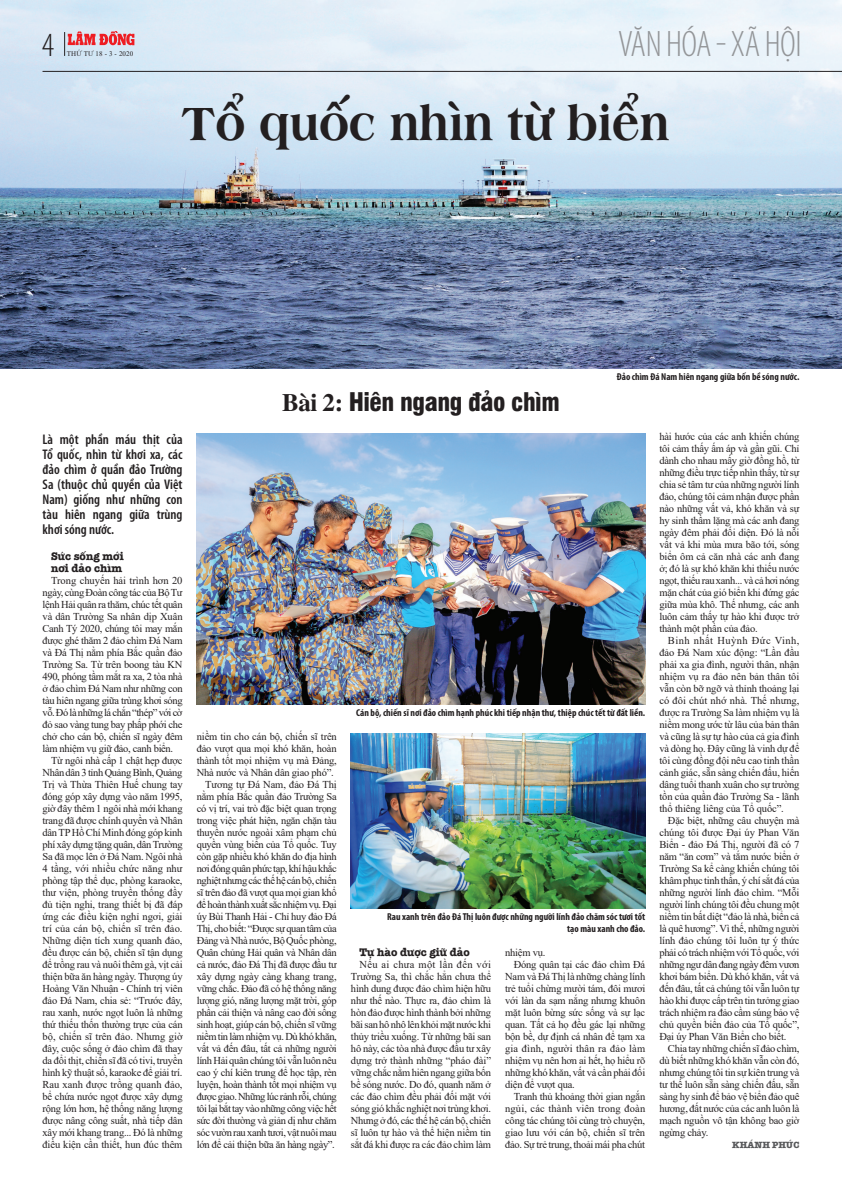
<style>
.page{position:relative;width:842px;height:1191px;background:#fff}
.page>*{position:absolute;margin:0;border:0;box-sizing:border-box;transform-origin:0 0}
.Body_Text{font:50px "UTM Americana EB";letter-spacing:-.01em;color:#231f20;scale:.9 1}
.t1{font:300 condensed 37px "Myriad Pro";letter-spacing:-.01em;color:#939598}
.t2{font:300 condensed 34px "Myriad Pro";color:#231f20}
.Tit_01{font:25px "UTM Swiss 721 Black Condensed";letter-spacing:-.02em;color:#231f20}
.Chappo_01{font:600 condensed 14px/15px "Myriad Pro";color:#231f20;text-align:justify}
.Tit_xen_01{font:700 11px "SFU American Type";color:#231f20}
.Body_Text-2{font:10.5px/12px "Times New Roman";letter-spacing:-.02em;color:#231f20;text-align:justify}
.Chu_thich_anh{font:700 condensed 10px "Myriad Pro";color:#231f20}
.Tac_gia_01{font:700 9px "SFU American Type";color:#57585a}
.Body_Text-3{font:7px "Times New Roman";letter-spacing:.02em;color:#231f20}
.s1{font-family:"UTM Times";font-weight:700}
</style>
<div class="page">
<img style="left:0;top:0;width:842px;height:368px">
<hr style="left:43px;top:71px;width:756px;height:1px;background:#231f20">
<svg style="left:64px;top:31px;width:70px;height:25px;background:#dba9b4"></svg>
<hr style="left:799px;top:71px;width:43px;height:1px;background:#231f20">
<img style="left:351px;top:733px;width:294px;height:175px">
<img style="left:197px;top:433px;width:448px;height:271px">
<p class="t2" style="left:42px;top:25px;width:14px">4</p>
<p class="Body_Text-3" style="left:67px;top:49px;width:68px">THỨ TƯ 18 - 3 - 2020</p>
<p class="t1" style="left:618px;top:22px;width:185px">VĂN HÓA - XÃ HỘI</p>
<p class="Body_Text" style="left:181px;top:87px;width:545px">Tổ quốc nhìn từ biển</p>
<p class="Tit_01" style="left:282px;top:383px;width:279px"><span class="s1">Bài 2:</span> Hiên ngang đảo chìm</p>
<p class="Chu_thich_anh" style="left:617px;top:370px;width:184px">Đảo chìm Đá Nam hiên ngang giữa bốn bề sóng nước.</p>
<p class="Chappo_01" style="left:43px;top:431px;width:142px">Là một phần máu thịt của Tổ quốc, nhìn từ khơi xa, các đảo chìm ở quần đảo Trường Sa (thuộc chủ quyền của Việt Nam) giống như những con tàu hiên ngang giữa trùng khơi sóng nước.</p>
<p class="Tit_xen_01" style="left:51px;top:548px;width:74px">Sức sống mới</p>
<p class="Tit_xen_01" style="left:51px;top:560px;width:73px">nơi đảo chìm</p>
<p class="Body_Text-2" style="left:43px;top:574px;width:142px;text-indent:9px">Trong chuyến hải trình hơn 20 ngày, cùng Đoàn công tác của Bộ Tư lệnh Hải quân ra thăm, chúc tết quân và dân Trường Sa nhân dịp Xuân Canh Tý 2020, chúng tôi may mắn được ghé thăm 2 đảo chìm Đá Nam và Đá Thị nằm phía Bắc quần đảo Trường Sa. Từ trên boong tàu KN 490, phóng tầm mắt ra xa, 2 tòa nhà ở đảo chìm Đá Nam như những con tàu hiên ngang giữa trùng khơi sóng vỗ. Đó là những lá chắn “thép” với cờ đỏ sao vàng tung bay phấp phới che chở cho cán bộ, chiến sĩ ngày đêm làm nhiệm vụ giữ đảo, canh biển.</p>
<p class="Body_Text-2" style="left:43px;top:754px;width:142px;text-indent:9px">Từ ngôi nhà cấp 1 chật hẹp được Nhân dân 3 tỉnh Quảng Bình, Quảng Trị và Thừa Thiên Huế chung tay đóng góp xây dựng vào năm 1995, giờ đây thêm 1 ngôi nhà mới khang trang đã được chính quyền và Nhân dân TP Hồ Chí Minh đóng góp kinh phí xây dựng tặng quân, dân Trường Sa đã mọc lên ở Đá Nam. Ngôi nhà 4 tầng, với nhiều chức năng như phòng tập thể dục, phòng karaoke, thư viện, phòng truyền thống đầy đủ tiện nghi, trang thiết bị đã đáp ứng các điều kiện nghỉ ngơi, giải trí của cán bộ, chiến sĩ trên đảo.<br>Những diện tích xung quanh đảo, đều được cán bộ, chiến sĩ tận dụng để trồng rau và nuôi thêm gà, vịt cải thiện bữa ăn hàng ngày. Thượng úy Hoàng Văn Nhuận - Chính trị viên đảo Đá Nam, chia sẻ: “Trước đây, rau xanh, nước ngọt luôn là những thứ thiếu thốn thường trực của cán bộ, chiến sĩ trên đảo. Nhưng giờ đây, cuộc sống ở đảo chìm đã thay da đổi thịt, chiến sĩ đã có tivi, truyền hình kỹ thuật số, karaoke để giải trí.<br>Rau xanh được trồng quanh đảo, bể chứa nước ngọt được xây dựng rộng lớn hơn, hệ thống năng lượng được nâng công suất, nhà tiếp dân xây mới khang trang... Đó là những điều kiện cần thiết, hun đúc thêm</p>
<p class="Body_Text-2" style="left:197px;top:730px;width:142px">niềm tin cho cán bộ, chiến sĩ trên đảo vượt qua mọi khó khăn, hoàn thành tốt mọi nhiệm vụ mà Đảng, Nhà nước và Nhân dân giao phó”.</p>
<p class="Body_Text-2" style="left:197px;top:778px;width:142px;text-indent:9px">Tương tự Đá Nam, đảo Đá Thị nằm phía Bắc quần đảo Trường Sa có vị trí, vai trò đặc biệt quan trọng trong việc phát hiện, ngăn chặn tàu thuyền nước ngoài xâm phạm chủ quyền vùng biển của Tổ quốc. Tuy còn gặp nhiều khó khăn do địa hình nơi đóng quân phức tạp, khí hậu khắc nghiệt nhưng các thế hệ cán bộ, chiến sĩ trên đảo đã vượt qua mọi gian khổ để hoàn thành xuất sắc nhiệm vụ. Đại úy Bùi Thanh Hải - Chỉ huy đảo Đá Thị, cho biết: “Được sự quan tâm của Đảng và Nhà nước, Bộ Quốc phòng, Quân chủng Hải quân và Nhân dân cả nước, đảo Đá Thị đã được đầu tư xây dựng ngày càng khang trang, vững chắc. Đảo đã có hệ thống năng lượng gió, năng lượng mặt trời, góp phần cải thiện và nâng cao đời sống sinh hoạt, giúp cán bộ, chiến sĩ vững niềm tin làm nhiệm vụ. Dù khó khăn, vất vả đến đâu, tất cả những người lính Hải quân chúng tôi vẫn luôn nêu cao ý chí kiên trung để học tập, rèn luyện, hoàn thành tốt mọi nhiệm vụ được giao. Những lúc rảnh rỗi, chúng tôi lại bắt tay vào những công việc hết sức đời thường và giản dị như chăm sóc vườn rau xanh tươi, vật nuôi mau lớn để cải thiện bữa ăn hàng ngày”.</p>
<p class="Chu_thich_anh" style="left:356px;top:706px;width:291px">Cán bộ, chiến sĩ nơi đảo chìm hạnh phúc khi tiếp nhận thư, thiệp chúc tết từ đất liền.</p>
<p class="Chu_thich_anh" style="left:387px;top:910px;width:260px">Rau xanh trên đảo Đá Thị luôn được những người lính đảo chăm sóc tươi tốt</p>
<p class="Chu_thich_anh" style="left:567px;top:922px;width:80px">tạo màu xanh cho đảo.</p>
<p class="Tit_xen_01" style="left:359px;top:944px;width:112px">Tự hào được giữ đảo</p>
<p class="Body_Text-2" style="left:351px;top:958px;width:142px;text-indent:9px">Nếu ai chưa một lần đến với Trường Sa, thì chắc hẳn chưa thể hình dung được đảo chìm hiện hữu như thế nào. Thực ra, đảo chìm là hòn đảo được hình thành bởi những bãi san hô nhô lên khỏi mặt nước khi thủy triều xuống. Từ những bãi san hô này, các tòa nhà được đầu tư xây dựng trở thành những “pháo đài” vững chắc nằm hiên ngang giữa bốn bề sóng nước. Do đó, quanh năm ở các đảo chìm đều phải đối mặt với sóng gió khắc nghiệt nơi trùng khơi.<br>Nhưng ở đó, các thế hệ cán bộ, chiến sĩ luôn tự hào và thể hiện niềm tin sắt đá khi được ra các đảo chìm làm</p>
<p class="Body_Text-2" style="left:505px;top:946px;width:42px">nhiệm vụ.</p>
<p class="Body_Text-2" style="left:505px;top:958px;width:142px;text-indent:9px">Đóng quân tại các đảo chìm Đá Nam và Đá Thị là những chàng lính trẻ tuổi chừng mười tám, đôi mươi với làn da sạm nắng nhưng khuôn mặt luôn bừng sức sống và sự lạc quan. Tất cả họ đều gác lại những bộn bề, dự định cá nhân để tạm xa gia đình, người thân ra đảo làm nhiệm vụ nên hơn ai hết, họ hiểu rõ những khó khăn, vất vả cần phải đối diện để vượt qua.</p>
<p class="Body_Text-2" style="left:505px;top:1090px;width:142px;text-indent:9px">Tranh thủ khoảng thời gian ngắn ngủi, các thành viên trong đoàn công tác chúng tôi cùng trò chuyện, giao lưu với cán bộ, chiến sĩ trên đảo. Sự trẻ trung, thoải mái pha chút</p>
<p class="Body_Text-2" style="left:659px;top:430px;width:142px">hài hước của các anh khiến chúng tôi cảm thấy ấm áp và gần gũi. Chỉ dành cho nhau mấy giờ đồng hồ, từ những điều trực tiếp nhìn thấy, từ sự chia sẻ tâm tư của những người lính đảo, chúng tôi cảm nhận được phần nào những vất vả, khó khăn và sự hy sinh thầm lặng mà các anh đang ngày đêm phải đối diện. Đó là nỗi vất vả khi mùa mưa bão tới, sóng biển ôm cả căn nhà các anh đang ở; đó là sự khó khăn khi thiếu nước ngọt, thiếu rau xanh... và cả hơi nóng mặn chát của gió biển khi đứng gác giữa mùa khô. Thế nhưng, các anh luôn cảm thấy tự hào khi được trở thành một phần của đảo.</p>
<p class="Body_Text-2" style="left:659px;top:634px;width:142px;text-indent:9px">Binh nhất Huỳnh Đức Vinh, đảo Đá Nam xúc động: “Lần đầu phải xa gia đình, người thân, nhận nhiệm vụ ra đảo nên bản thân tôi vẫn còn bỡ ngỡ và thỉnh thoảng lại có đôi chút nhớ nhà. Thế nhưng, được ra Trường Sa làm nhiệm vụ là niềm mong ước từ lâu của bản thân và cũng là sự tự hào của cả gia đình và dòng họ. Đây cũng là vinh dự để tôi cùng đồng đội nêu cao tinh thần cảnh giác, sẵn sàng chiến đấu, hiến dâng tuổi thanh xuân cho sự trường tồn của quần đảo Trường Sa - lãnh thổ thiêng liêng của Tổ quốc”.</p>
<p class="Body_Text-2" style="left:659px;top:814px;width:142px;text-indent:9px">Đặc biệt, những câu chuyện mà chúng tôi được Đại úy Phan Văn Biển - đảo Đá Thị, người đã có 7 năm “ăn cơm” và tắm nước biển ở Trường Sa kể càng khiến chúng tôi khâm phục tinh thần, ý chí sắt đá của những người lính đảo chìm. “Mỗi người lính chúng tôi đều chung một niềm tin bất diệt “đảo là nhà, biển cả là quê hương”. Vì thế, những người lính đảo chúng tôi luôn tự ý thức phải có trách nhiệm với Tổ quốc, với những ngư dân đang ngày đêm vươn khơi bám biển. Dù khó khăn, vất vả đến đâu, tất cả chúng tôi vẫn luôn tự hào khi được cấp trên tin tưởng giao trách nhiệm ra đảo cầm súng bảo vệ chủ quyền biển đảo của Tổ quốc”, Đại úy Phan Văn Biển cho biết.</p>
<p class="Body_Text-2" style="left:659px;top:1042px;width:142px;text-indent:9px">Chia tay những chiến sĩ đảo chìm, dù biết những khó khăn vẫn còn đó, nhưng chúng tôi tin sự kiên trung và tư thế luôn sẵn sàng chiến đấu, sẵn sàng hy sinh để bảo vệ biển đảo quê hương, đất nước của các anh luôn là mạch nguồn vô tận không bao giờ ngừng chảy.</p>
<p class="Tac_gia_01" style="left:732px;top:1138px;width:69px">KHÁNH PHÚC</p>
</div>
